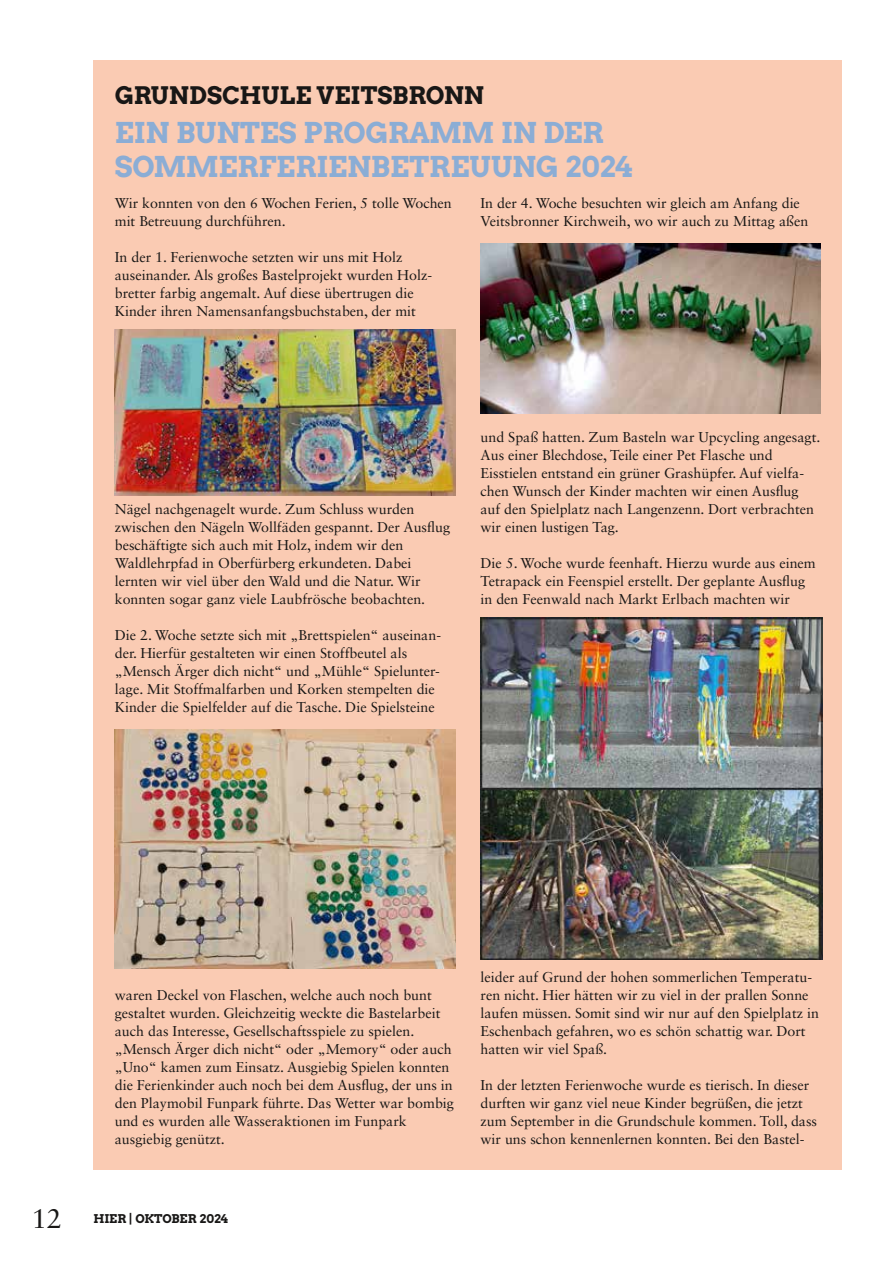
<style>
.page{position:relative;width:893px;height:1263px;background:#fff}
.page>*{position:absolute;margin:0;border:0;box-sizing:border-box;transform-origin:0 0}
.t1{font:28.5px/34.2px "Arvo Gruen";letter-spacing:-.005em;color:#8badd5}
.t2{font:27px "Sabon LT Std";color:#181716}
.t3{font:24px "Arvo Gruen";color:#181716}
.t4{font:14.25px/18px "Sabon LT Std";color:#181716}
.t5{font:12px "Arvo Gruen";color:#181716}
</style>
<div class="page">
<div style="left:94px;top:61px;width:748px;height:1109px;background:#facbb3"></div>
<img style="left:115px;top:329px;width:340px;height:166px">
<img style="left:115px;top:730px;width:340px;height:238px">
<img style="left:481px;top:617px;width:342px;height:342px">
<img style="left:481px;top:243px;width:340px;height:171px">
<h3 class="t3" style="left:115px;top:79px;width:371px">GRUNDSCHULE VEITSBRONN</h3>
<h1 class="t1" style="left:115px;top:114px;width:519px">EIN BUNTES PROGRAMM IN DER<br>SOMMERFERIENBETREUUNG 2024</h1>
<p class="t4" style="left:115px;top:194px;width:339px">Wir konnten von den 6 Wochen Ferien, 5 tolle Wochen mit Betreuung durchführen.</p>
<p class="t4" style="left:115px;top:248px;width:319px">In der 1. Ferienwoche setzten wir uns mit Holz auseinander. Als großes Bastelprojekt wurden Holz&shy;bretter farbig angemalt. Auf diese übertrugen die Kinder ihren Namensanfangsbuchstaben, der mit</p>
<p class="t4" style="left:480px;top:194px;width:329px">In der 4. Woche besuchten wir gleich am Anfang die<br>Veitsbronner Kirchweih, wo wir auch zu Mittag aßen</p>
<p class="t4" style="left:115px;top:500px;width:337px">Nägel nachgenagelt wurde. Zum Schluss wurden zwischen den Nägeln Wollfäden gespannt. Der Ausflug beschäftigte sich auch mit Holz, indem wir den Waldlehrpfad in Oberfürberg erkundeten. Dabei lernten wir viel über den Wald und die Natur. Wir konnten sogar ganz viele Laubfrösche beobachten.</p>
<p class="t4" style="left:115px;top:626px;width:328px">Die 2. Woche setzte sich mit „Brettspielen“ auseinan&shy;der. Hierfür gestalteten wir einen Stoffbeutel als „Mensch Ärger dich nicht“ und „Mühle“ Spielunter&shy;lage. Mit Stoffmalfarben und Korken stempelten die Kinder die Spielfelder auf die Tasche. Die Spielsteine</p>
<p class="t4" style="left:480px;top:428px;width:341px">und Spaß hatten. Zum Basteln war Upcycling angesagt.<br>Aus einer Blechdose, Teile einer Pet Flasche und Eisstielen entstand ein grüner Grashüpfer. Auf vielfa&shy;chen Wunsch der Kinder machten wir einen Ausflug auf den Spielplatz nach Langenzenn. Dort verbrachten wir einen lustigen Tag.</p>
<p class="t4" style="left:480px;top:554px;width:337px">Die 5. Woche wurde feenhaft. Hierzu wurde aus einem<br>Tetrapack ein Feenspiel erstellt. Der geplante Ausflug in den Feenwald nach Markt Erlbach machten wir</p>
<p class="t4" style="left:115px;top:986px;width:341px">waren Deckel von Flaschen, welche auch noch bunt gestaltet wurden. Gleichzeitig weckte die Bastelarbeit auch das Interesse, Gesellschaftsspiele zu spielen. „Mensch Ärger dich nicht“ oder „Memory“ oder auch „Uno“ kamen zum Einsatz. Ausgiebig Spielen konnten die Ferienkinder auch noch bei dem Ausflug, der uns in den Playmobil Funpark führte. Das Wetter war bombig und es wurden alle Wasseraktionen im Funpark ausgiebig genützt.</p>
<h2 class="t2" style="left:32px;top:1202px;width:32px">12</h2>
<p class="t5" style="left:94px;top:1210px;width:136px">HIER | OKTOBER 2024</p>
<p class="t4" style="left:480px;top:968px;width:340px">leider auf Grund der hohen sommerlichen Temperatu&shy;ren nicht. Hier hätten wir zu viel in der prallen Sonne laufen müssen. Somit sind wir nur auf den Spielplatz in Eschenbach gefahren, wo es schön schattig war. Dort hatten wir viel Spaß.</p>
<p class="t4" style="left:480px;top:1076px;width:338px">In der letzten Ferienwoche wurde es tierisch. In dieser durften wir ganz viel neue Kinder begrüßen, die jetzt zum September in die Grundschule kommen. Toll, dass wir uns schon kennenlernen konnten. Bei den Bastel-</p>
</div>
